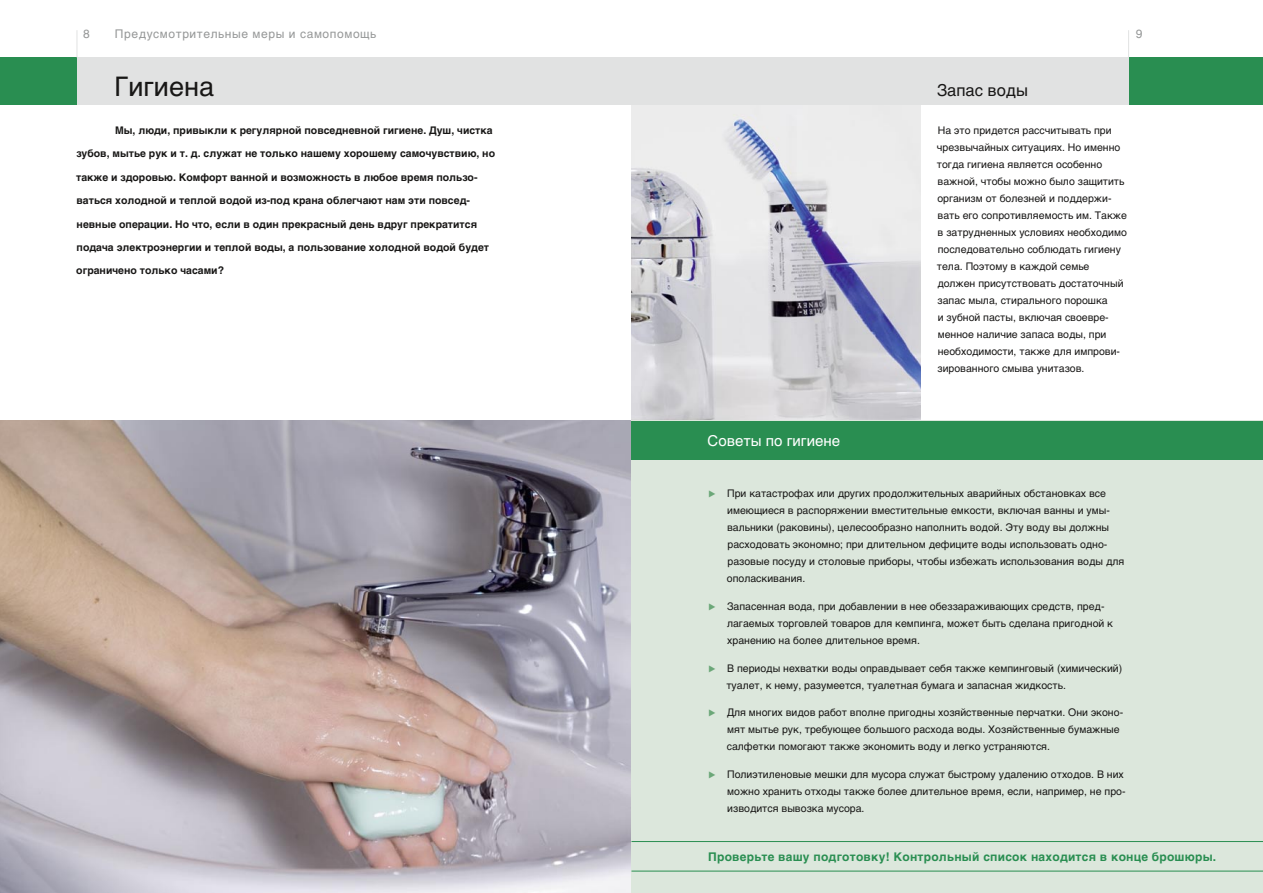
<style>
.page{position:relative;width:1263px;height:893px;background:#fff}
.page>*{position:absolute;margin:0;border:0;box-sizing:border-box;transform-origin:0 0}
.head_1_Einzug{font:27px "Kasak Upright";color:#181716}
.head_2{font:16.5px "Kasak Upright";color:#181716}
.Infobox_Headline{font:15px "Kasak Upright";color:#fff}
.Infobox_Schlagzeile{font:700 12px "Kasak";letter-spacing:.02em;color:#298e51}
.register_kennung{font:12px "Kasak Upright";letter-spacing:.05em;color:#969898}
.pagina{font:12px "Kasak Upright";color:#969898}
.Infobox_GT{font:10.5px/17px "Kasak Upright";color:#181716}
.GT_ohne_Einzug{font:10.5px/17px "Kasak Upright";color:#181716}
.Einstieg_1__Zeile{font:700 10.5px "Kasak";color:#181716}
</style>
<div class="page">
<div style="left:0;top:57px;width:77px;height:48px;background:#298e51"></div>
<div style="left:77px;top:57px;width:554px;height:48px;background:#e1e2e2"></div>
<div style="left:1129px;top:57px;width:134px;height:48px;background:#298e51"></div>
<div style="left:631px;top:57px;width:498px;height:48px;background:#e1e2e2"></div>
<img style="left:631px;top:105px;width:290px;height:316px">
<img style="left:0;top:421px;width:631px;height:472px">
<div style="left:631px;top:421px;width:632px;height:472px;background:#dce7dc"></div>
<svg style="left:77px;top:30px;width:1px;height:27px"></svg>
<svg style="left:1128px;top:30px;width:1px;height:27px"></svg>
<div style="left:631px;top:421px;width:632px;height:38px;background:#298e51"></div>
<hr style="left:631px;top:841px;width:632px;height:1px;background:#298e51">
<hr style="left:631px;top:871px;width:632px;height:1px;background:#298e51">
<p class="pagina" style="left:83px;top:27px;width:8px">8</p>
<p class="register_kennung" style="left:115px;top:27px;width:263px">Предусмотрительные меры и самопомощь</p>
<p class="pagina" style="left:1136px;top:27px;width:8px">9</p>
<h1 class="head_1_Einzug" style="left:114px;top:71px;width:101px">Гигиена</h1>
<p class="Einstieg_1__Zeile" style="left:115px;top:124px;width:379px">Мы, люди, привыкли к регулярной повседневной гигиене. Душ, чистка</p>
<p class="Einstieg_1__Zeile" style="left:76px;top:148px;width:420px">зубов, мытье рук и т. д. служат не только нашему хорошему самочувствию, но</p>
<p class="Einstieg_1__Zeile" style="left:76px;top:171px;width:403px">также и здоровью. Комфорт ванной и возможность в любое время пользо-</p>
<p class="Einstieg_1__Zeile" style="left:77px;top:194px;width:395px">ваться холодной и теплой водой из-под крана облегчают нам эти повсед-</p>
<p class="Einstieg_1__Zeile" style="left:77px;top:218px;width:402px">невные операции. Но что, если в один прекрасный день вдруг прекратится</p>
<p class="Einstieg_1__Zeile" style="left:77px;top:241px;width:414px">подача электроэнергии и теплой воды, а пользование холодной водой будет</p>
<p class="Einstieg_1__Zeile" style="left:76px;top:265px;width:149px">ограничено только часами?</p>
<p class="Infobox_Headline" style="left:708px;top:432px;width:134px">Советы по гигиене</p>
<h2 class="head_2" style="left:937px;top:81px;width:92px">Запас воды</h2>
<p class="GT_ohne_Einzug" style="left:937px;top:122px;width:192px">На это придется рассчитывать при чрезвычайных ситуациях. Но именно тогда гигиена является особенно важной, чтобы можно было защитить организм от болезней и поддержи&shy;вать его сопротивляемость им. Также в затрудненных условиях необходимо последовательно соблюдать гигиену тела. Поэтому в каждой семье должен присутствовать достаточный запас мыла, стирального порошка<br>и зубной пасты, включая своевре&shy;менное наличие запаса воды, при необходимости, также для импрови&shy;зированного смыва унитазов.</p>
<p class="Infobox_GT" style="left:727px;top:485px;width:399px">При катастрофах или других продолжительных аварийных обстановках все имеющиеся в распоряжении вместительные емкости, включая ванны и умы&shy;вальники (раковины), целесообразно наполнить водой. Эту воду вы должны расходовать экономно; при длительном дефиците воды использовать одно&shy;разовые посуду и столовые приборы, чтобы избежать использования воды для ополаскивания.</p>
<p class="Infobox_GT" style="left:727px;top:598px;width:387px">Запасенная вода, при добавлении в нее обеззараживающих средств, пред&shy;лагаемых торговлей товаров для кемпинга, может быть сделана пригодной к хранению на более длительное время.</p>
<p class="Infobox_GT" style="left:726px;top:659px;width:397px">В периоды нехватки воды оправдывает себя также кемпинговый (химический) туалет, к нему, разумеется, туалетная бумага и запасная жидкость.</p>
<p class="Infobox_GT" style="left:727px;top:704px;width:398px">Для многих видов работ вполне пригодны хозяйственные перчатки. Они эконо&shy;мят мытье рук, требующее большого расхода воды. Хозяйственные бумажные салфетки помогают также экономить воду и легко устраняются.</p>
<p class="Infobox_GT" style="left:727px;top:766px;width:400px">Полиэтиленовые мешки для мусора служат быстрому удалению отходов. В них можно хранить отходы также более длительное время, если, например, не про&shy;изводится вывозка мусора.</p>
<p class="Infobox_Schlagzeile" style="left:708px;top:850px;width:509px">Проверьте вашу подготовку! Контрольный список находится в конце брошюры.</p>
</div>
